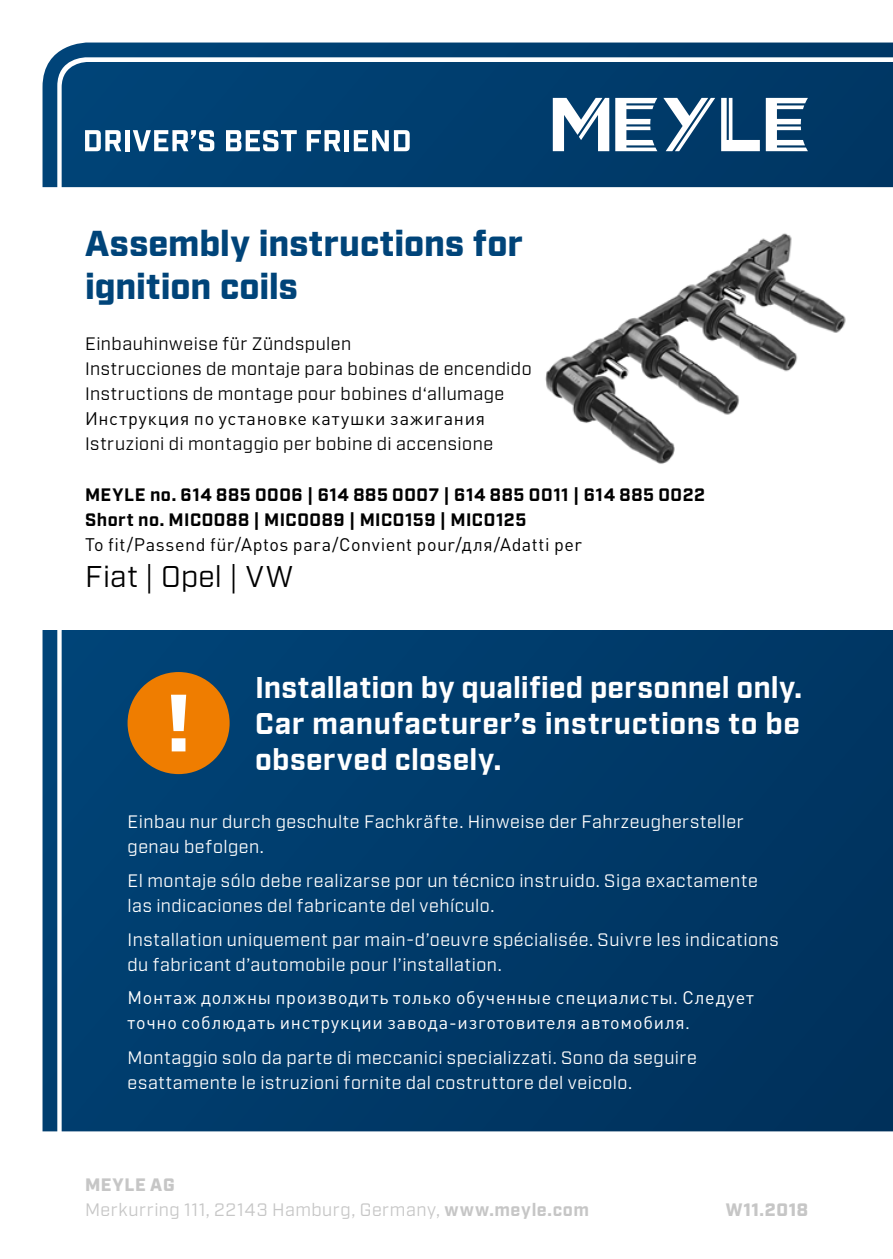
<style>
.page{position:relative;width:893px;height:1259px;background:#fff}
.page>*{position:absolute;margin:0;border:0;box-sizing:border-box;transform-origin:0 0}
.t1{font:900 36px/43.2px "Industry";color:#004479}
.t2{font:700 30px/36px "Industry";letter-spacing:.015em;color:#fff;text-align:justify}
.t3{font:30px "Industry";letter-spacing:.01em;color:#000}
.t4{font:18px/25.2px "Industry";letter-spacing:.03em;color:#fff}
.t5{font:18px/25.2px "Industry";letter-spacing:.03em;color:#000}
.t6{font:18px/25.2px "DIN Pro";letter-spacing:.045em;color:#fff}
.t7{font:18px "DIN Pro";letter-spacing:.04em;color:#000}
.t8{font:700 18px/25.2px "Industry";letter-spacing:.035em;color:#000}
.t9{font:18px/25.2px "Industry";letter-spacing:.03em;color:#c6c6c6}
.t10{font:900 18px "Industry";letter-spacing:.035em;color:#c6c6c6}
.s1{font-weight:900}
.s2{font-weight:700}
</style>
<div class="page">
<svg style="left:43px;top:43px;width:850px;height:144px;background:#0c4674"></svg>
<svg style="left:766px;top:98px;width:42px;height:53px"></svg>
<svg style="left:721px;top:98px;width:39px;height:53px"></svg>
<svg style="left:663px;top:98px;width:52px;height:53px"></svg>
<svg style="left:615px;top:98px;width:42px;height:53px"></svg>
<svg style="left:553px;top:98px;width:56px;height:53px"></svg>
<svg style="left:43px;top:630px;width:850px;height:501px;background:#013b69"></svg>
<div style="left:128px;top:672px;width:102px;height:102px;background:#ef7d00;border-radius:50%"></div>
<svg style="left:171px;top:694px;width:15px;height:57px"></svg>
<svg style="left:85px;top:130px;width:36px;height:21px"></svg>
<div style="left:125px;top:130px;width:5px;height:21px;background:#fff"></div>
<svg style="left:133px;top:130px;width:81px;height:21px"></svg>
<svg style="left:226px;top:130px;width:71px;height:21px"></svg>
<svg style="left:307px;top:130px;width:33px;height:21px"></svg>
<div style="left:344px;top:130px;width:5px;height:21px;background:#fff"></div>
<svg style="left:354px;top:130px;width:56px;height:21px"></svg>
<img style="left:545px;top:233px;width:301px;height:231px">
<h1 class="t1" style="left:85px;top:224px;width:439px">Assembly instructions for ignition coils</h1>
<p class="t5" style="left:85px;top:331px;width:448px">Einbauhinweise für Zündspulen<br>Instrucciones de montaje para bobinas de encendido<br>Instructions de montage pour bobines d‘allumage</p>
<p class="t7" style="left:85px;top:405px;width:402px">Инструкция по установке катушки зажигания</p>
<p class="t5" style="left:85px;top:432px;width:410px">Istruzioni di montaggio per bobine di accensione</p>
<p class="t8" style="left:85px;top:482px;width:621px">MEYLE no. 614 885 0006 | 614 885 0007 | 614 885 0011 | 614 885 0022<br>Short no. MIC0088 | MIC0089 | MIC0159 | MIC0125</p>
<p class="t7" style="left:85px;top:531px;width:498px">To fit/Passend für/Aptos para/Convient pour/для/Adatti per</p>
<h2 class="t3" style="left:85px;top:559px;width:210px">Fiat | Opel | VW</h2>
<h2 class="t2" style="left:255px;top:671px;width:548px">Installation by qualified personnel only.<br>Car manufacturer’s instructions to be observed closely.</h2>
<p class="t4" style="left:128px;top:809px;width:618px">Einbau nur durch geschulte Fachkräfte. Hinweise der Fahrzeughersteller genau befolgen.</p>
<p class="t4" style="left:128px;top:868px;width:632px">El montaje sólo debe realizarse por un técnico instruido. Siga exactamente las indicaciones del fabricante del vehículo.</p>
<p class="t4" style="left:128px;top:927px;width:652px">Installation uniquement par main-d’oeuvre spécialisée. Suivre les indications du fabricant d’automobile pour l’installation.</p>
<p class="t6" style="left:128px;top:984px;width:628px">Монтаж должны производить только обученные специалисты. Следует точно соблюдать инструкции завода-изготовителя автомобиля.</p>
<p class="t4" style="left:128px;top:1045px;width:571px">Montaggio solo da parte di meccanici specializzati. Sono da seguire esattamente le istruzioni fornite dal costruttore del veicolo.</p>
<p class="t9" style="left:85px;top:1172px;width:505px"><span class="s1">MEYLE AG<br></span>Merkurring 111, 22143 Hamburg, Germany, <span class="s2">www.meyle.com</span></p>
<p class="t10" style="left:726px;top:1199px;width:84px">W11.2018</p>
</div>
